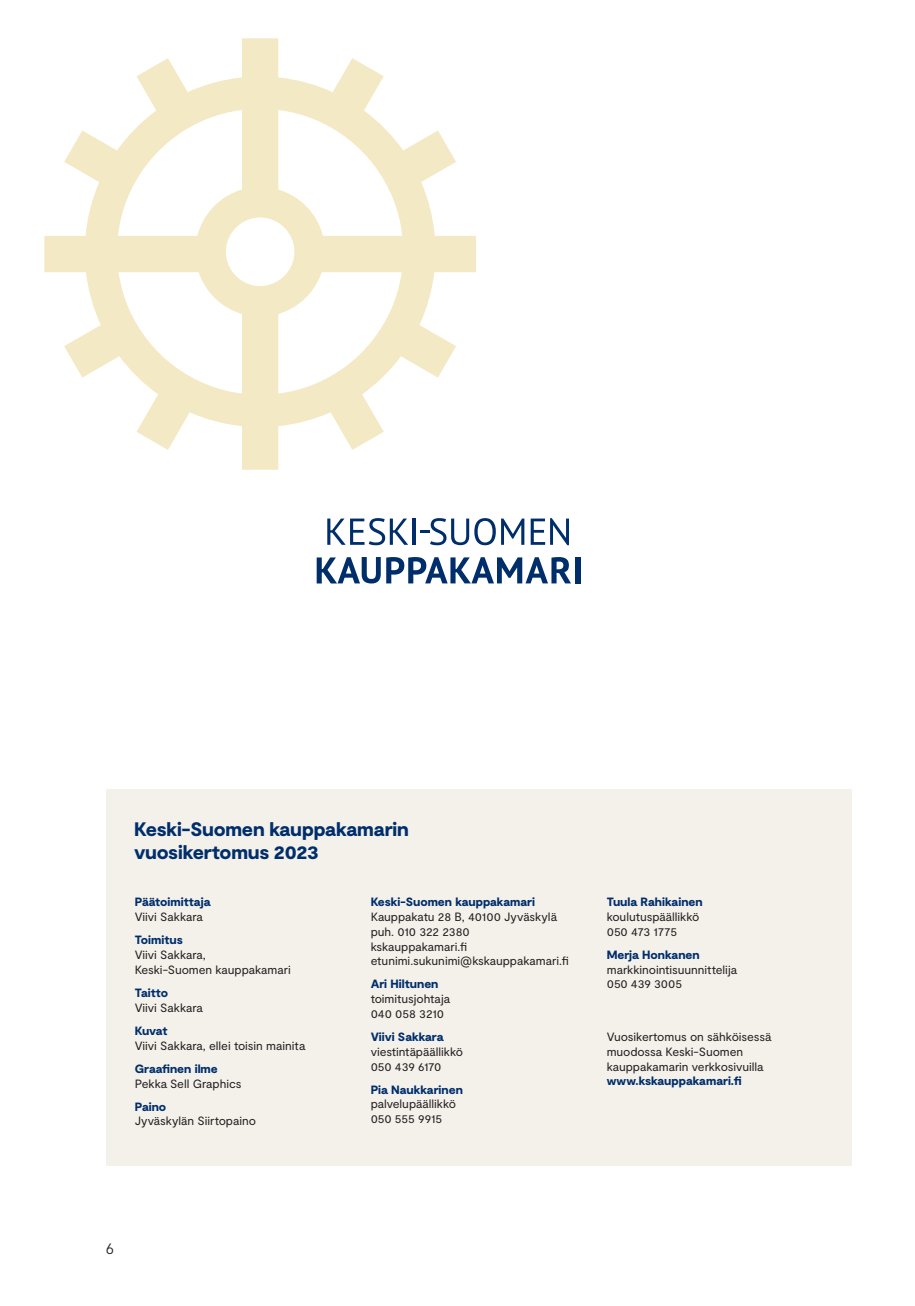
<style>
.page{position:relative;width:915px;height:1306px;background:#fff}
.page>*{position:absolute;margin:0;border:0;box-sizing:border-box;transform-origin:0 0}
.Otsikko_1{font:900 19.5px/22.5px "Moderat";letter-spacing:-.01em;color:#002e6b}
.t1{font:300 15px "Moderat";color:#231f20}
.t2{font:12px/14.7px "Moderat";letter-spacing:-.005em;color:#231f20}
.t3{font:900 12px "Moderat";color:#002e6b}
.s1{font-weight:900;color:#002e6b}
</style>
<div class="page">
<div style="left:106px;top:789px;width:744px;height:376px;background:#f4f1eb"></div>
<svg style="left:44px;top:38px;width:432px;height:432px"></svg>
<div style="left:575px;top:557px;width:5px;height:26px;background:#002e6b"></div>
<svg style="left:316px;top:557px;width:64px;height:26px"></svg>
<svg style="left:386px;top:557px;width:185px;height:26px"></svg>
<hr style="left:413px;top:518px;width:3px;height:27px;background:#002e6b">
<svg style="left:420px;top:518px;width:75px;height:27px"></svg>
<svg style="left:327px;top:518px;width:81px;height:27px"></svg>
<svg style="left:501px;top:518px;width:23px;height:27px"></svg>
<svg style="left:530px;top:518px;width:38px;height:27px"></svg>
<p class="Otsikko_1" style="left:134px;top:819px;width:276px">Keski-Suomen kauppakamarin vuosikertomus 2023</p>
<p class="t3" style="left:135px;top:895px;width:77px">Päätoimittaja</p>
<p class="t2" style="left:135px;top:909px;width:70px">Viivi Sakkara</p>
<p class="t3" style="left:135px;top:933px;width:50px">Toimitus</p>
<p class="t2" style="left:135px;top:947px;width:73px">Viivi Sakkara,</p>
<p class="t2" style="left:135px;top:962px;width:157px">Keski-Suomen kauppakamari</p>
<p class="t3" style="left:135px;top:985px;width:35px">Taitto</p>
<p class="t2" style="left:135px;top:1000px;width:70px">Viivi Sakkara</p>
<p class="t3" style="left:135px;top:1023px;width:34px">Kuvat</p>
<p class="t2" style="left:135px;top:1038px;width:172px">Viivi Sakkara, ellei toisin mainita</p>
<p class="t3" style="left:135px;top:1061px;width:85px">Graafinen ilme</p>
<p class="t2" style="left:135px;top:1076px;width:108px">Pekka Sell Graphics</p>
<p class="t3" style="left:135px;top:1099px;width:33px">Paino</p>
<p class="t2" style="left:135px;top:1114px;width:123px">Jyväskylän Siirtopaino</p>
<p class="t3" style="left:370px;top:895px;width:166px">Keski-Suomen kauppakamari</p>
<p class="t2" style="left:370px;top:909px;width:188px">Kauppakatu 28 B, 40100 Jyväskylä</p>
<p class="t2" style="left:370px;top:924px;width:101px">puh. 010 322 2380</p>
<p class="t2" style="left:370px;top:939px;width:98px">kskauppakamari.fi</p>
<p class="t2" style="left:370px;top:954px;width:199px">etunimi.sukunimi@kskauppakamari.fi</p>
<p class="t3" style="left:370px;top:977px;width:69px">Ari Hiltunen</p>
<p class="t2" style="left:370px;top:991px;width:81px">toimitusjohtaja</p>
<p class="t2" style="left:370px;top:1006px;width:75px">040 058 3210</p>
<p class="t3" style="left:370px;top:1029px;width:74px">Viivi Sakkara</p>
<p class="t2" style="left:370px;top:1044px;width:94px">viestintäpäällikkö</p>
<p class="t2" style="left:370px;top:1059px;width:72px">050 439 6170</p>
<p class="t3" style="left:370px;top:1082px;width:94px">Pia Naukkarinen</p>
<p class="t2" style="left:370px;top:1097px;width:87px">palvelupäällikkö</p>
<p class="t2" style="left:370px;top:1111px;width:73px">050 555 9915</p>
<p class="t3" style="left:606px;top:895px;width:97px">Tuula Rahikainen</p>
<p class="t2" style="left:606px;top:909px;width:94px">koulutuspäällikkö</p>
<p class="t2" style="left:606px;top:924px;width:72px">050 473 1775</p>
<p class="t3" style="left:606px;top:947px;width:94px">Merja Honkanen</p>
<p class="t2" style="left:606px;top:962px;width:132px">markkinointisuunnittelija</p>
<p class="t2" style="left:606px;top:977px;width:77px">050 439 3005</p>
<p class="t2" style="left:606px;top:1029px;width:166px">Vuosikertomus on sähköisessä muodossa Keski-Suomen kauppakamarin verkkosivuilla <span class="s1">www.kskauppakamari.fi</span></p>
<p class="t1" style="left:106px;top:1240px;width:10px">6</p>
</div>
